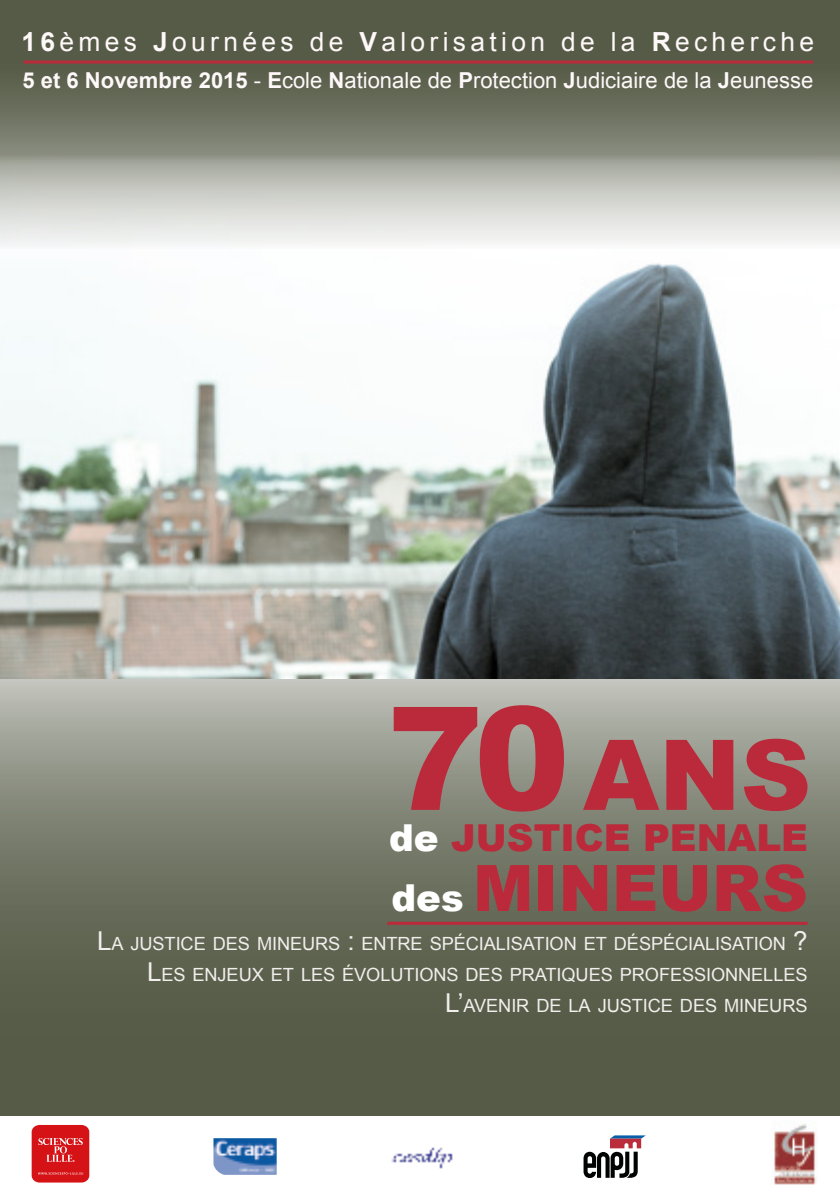
<style>
.page{position:relative;width:840px;height:1191px;background:#fff}
.page>*{position:absolute;margin:0;border:0;box-sizing:border-box;transform-origin:0 0}
.t1{font:900 97.8px "Arial";color:#bb2a3a}
.t2{font:900 64.2px "Arial";color:#bb2a3a}
.t3{font:900 37.2px "Arial";color:#bb2a3a}
.t4{font:26.4px "Arial";letter-spacing:.165em;color:#fef8f9}
.t5{font:22px "Arial";color:#fef8f9}
.t6{font:18.2px/31.2px "Arial";letter-spacing:-.005em;color:#f1eeec;text-align:right}
.s1{font-weight:700}
.s2{font-size:143.8px}
.s3{color:#fff}
.s4{font-size:37.2px;color:#fff}
.s5{font-size:26px}
</style>
<div class="page">
<svg style="left:0;top:679px;width:839px;height:437px;background:#757968"></svg>
<svg style="left:0;top:0;width:839px;height:149px;background:#626654"></svg>
<img style="left:0;top:149px;width:839px;height:530px">
<hr style="left:387px;top:921px;width:420px;height:3px;background:#bb2a3a">
<hr style="left:24px;top:60px;width:788px;height:3px;background:#bb2a3a">
<div style="left:32px;top:1125px;width:57px;height:57px;background:#d51317;border-radius:7px"></div>
<svg style="left:38px;top:1138px;width:45px;height:23px"></svg>
<svg style="left:38px;top:1172px;width:45px;height:3px"></svg>
<img style="left:213px;top:1138px;width:64px;height:36px">
<img style="left:391px;top:1147px;width:62px;height:22px">
<img style="left:774px;top:1120px;width:43px;height:65px">
<svg style="left:583px;top:1135px;width:62px;height:42px"></svg>
<h3 class="t4" style="left:22px;top:24px;width:793px"><span class="s1">16</span>èmes <span class="s1">J</span>ournées de <span class="s1">V</span>alorisation de la <span class="s1">R</span>echerche</h3>
<p class="t5" style="left:23px;top:66px;width:791px"><span class="s1">5 et 6 Novembre 2015</span> - <span class="s1">E</span>cole <span class="s1">N</span>ationale de <span class="s1">P</span>rotection <span class="s1">J</span>udiciaire de la <span class="s1">J</span>eunesse</p>
<h1 class="t1" style="left:387px;top:704px;width:425px"><span class="s2">70</span>ANS</h1>
<h3 class="t3" style="left:389px;top:810px;width:420px"><span class="s3">de</span> JUSTICE PENALE</h3>
<h2 class="t2" style="left:391px;top:841px;width:418px"><span class="s4">des</span> MINEURS</h2>
<p class="t6" style="left:97px;top:928px;width:711px"><span class="s5">L</span>A JUSTICE DES MINEURS <span class="s5">:</span> ENTRE SPÉCIALISATION ET DÉSPÉCIALISATION <span class="s5">?<br>L</span>ES ENJEUX ET LES ÉVOLUTIONS DES PRATIQUES PROFESSIONNELLES<br><span class="s5">L’</span>AVENIR DE LA JUSTICE DES MINEURS</p>
</div>
